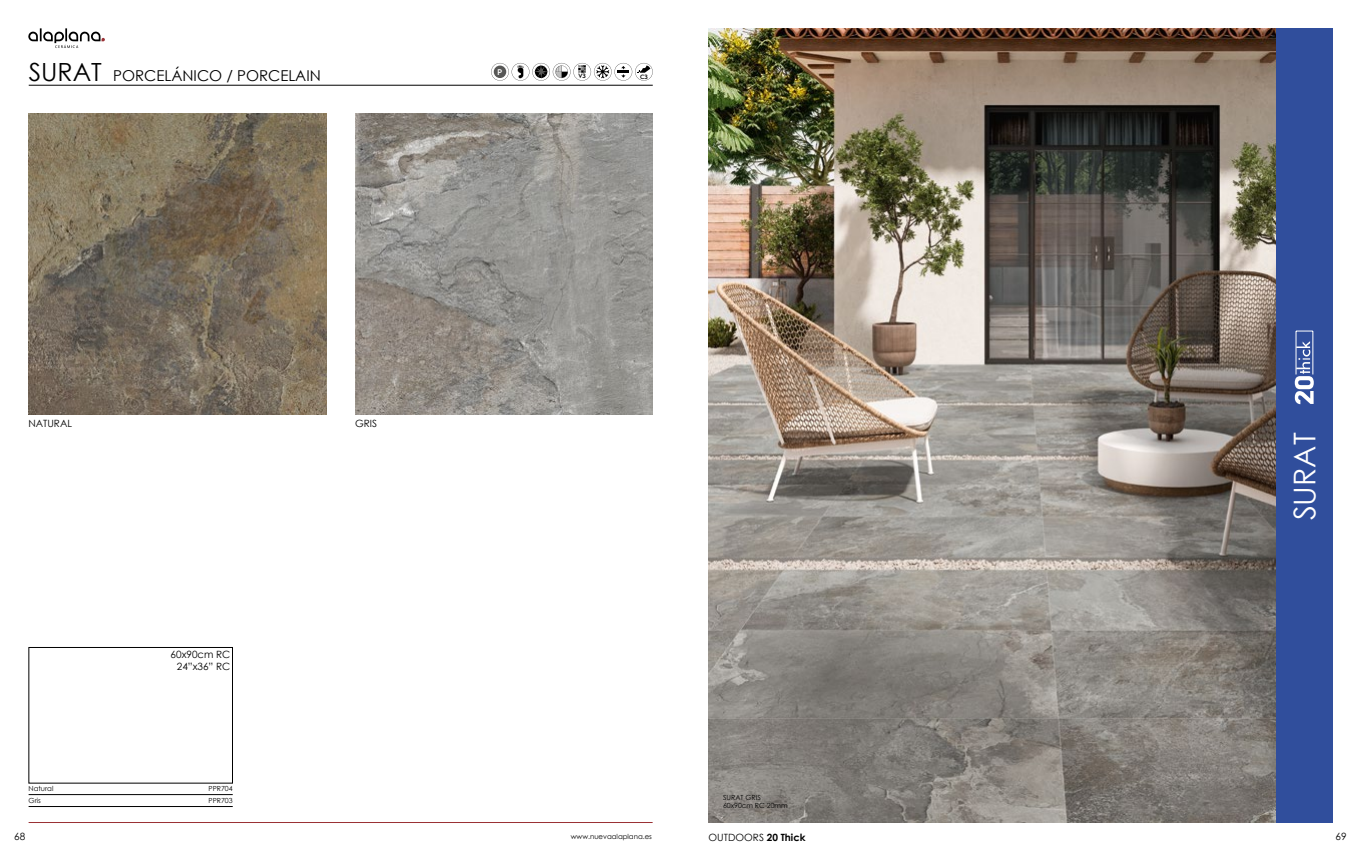
<style>
.page{position:relative;width:1361px;height:851px;background:#fff}
.page>*{position:absolute;margin:0;border:0;box-sizing:border-box;transform-origin:0 0}
.t1{font:30px "Century Gothic";color:#fff}
.t2{font:15px "Century Gothic";color:#000}
.t3{font:10px/12px "Century Gothic";color:#000;text-align:right}
.t4{font:7px/8.4px "Century Gothic";color:#000}
.t5{font:600 7px "Capitana";color:#fff}
.t6{font:600 5.3px "Capitana";color:#000}
.s1{font-size:25px}
.s2{font-weight:700}
</style>
<div class="page">
<svg style="left:28px;top:28px;width:77px;height:20px"></svg>
<img style="left:709px;top:29px;width:567px;height:793px">
<img style="left:28px;top:114px;width:298px;height:300px">
<hr style="left:29px;top:85px;width:624px;height:1px;background:#000">
<img style="left:355px;top:114px;width:298px;height:300px">
<hr style="left:29px;top:822px;width:623px;height:1px;background:#9a3135">
<div style="left:1276px;top:28px;width:56px;height:794px;background:#304e9c"></div>
<hr style="left:1295px;top:331px;width:1px;height:43px;background:#fff">
<svg style="left:1296px;top:330px;width:17px;height:1px"></svg>
<hr style="left:1312px;top:331px;width:1px;height:43px;background:#fff">
<svg style="left:1294px;top:341px;width:19px;height:63px"></svg>
<div style="left:29px;top:647px;width:204px;height:136px;border:1px solid #000"></div>
<hr style="left:29px;top:794px;width:204px;height:1px;background:#000">
<hr style="left:29px;top:806px;width:204px;height:1px;background:#000">
<svg style="left:491px;top:63px;width:162px;height:18px"></svg>
<h2 class="t2" style="left:29px;top:65px;width:294px"><span class="s1">SURAT</span> PORCELÁNICO / PORCELAIN</h2>
<p class="t5" style="left:497px;top:67px;width:6px">P</p>
<p class="t6" style="left:578px;top:72px;width:9px">V3</p>
<p class="t6" style="left:640px;top:73px;width:9px">C3</p>
<h3 class="t3" style="left:28px;top:417px;width:45px">NATURAL</h3>
<h3 class="t3" style="left:355px;top:417px;width:24px">GRIS</h3>
<h3 class="t3" style="left:171px;top:647px;width:61px">60x90cm RC<br>24”x36” RC</h3>
<p class="t4" style="left:29px;top:784px;width:26px">Natural</p>
<p class="t4" style="left:209px;top:784px;width:26px">PPR704</p>
<p class="t4" style="left:29px;top:795px;width:14px">Gris</p>
<p class="t4" style="left:209px;top:795px;width:26px">PPR703</p>
<p class="t4" style="left:723px;top:792px;width:66px">SURAT GRIS<br>60x90cm RC 20mm</p>
<h1 class="t1" style="left:1283px;top:520px;width:89px;rotate:-90deg">SURAT</h1>
<h3 class="t3" style="left:14px;top:829px;width:13px">68</h3>
<p class="t4" style="left:571px;top:832px;width:83px">www.nuevaalaplana.es</p>
<h3 class="t3" style="left:708px;top:831px;width:98px">OUTDOORS <span class="s2">20 Thick</span></h3>
<h3 class="t3" style="left:1335px;top:829px;width:13px">69</h3>
</div>
